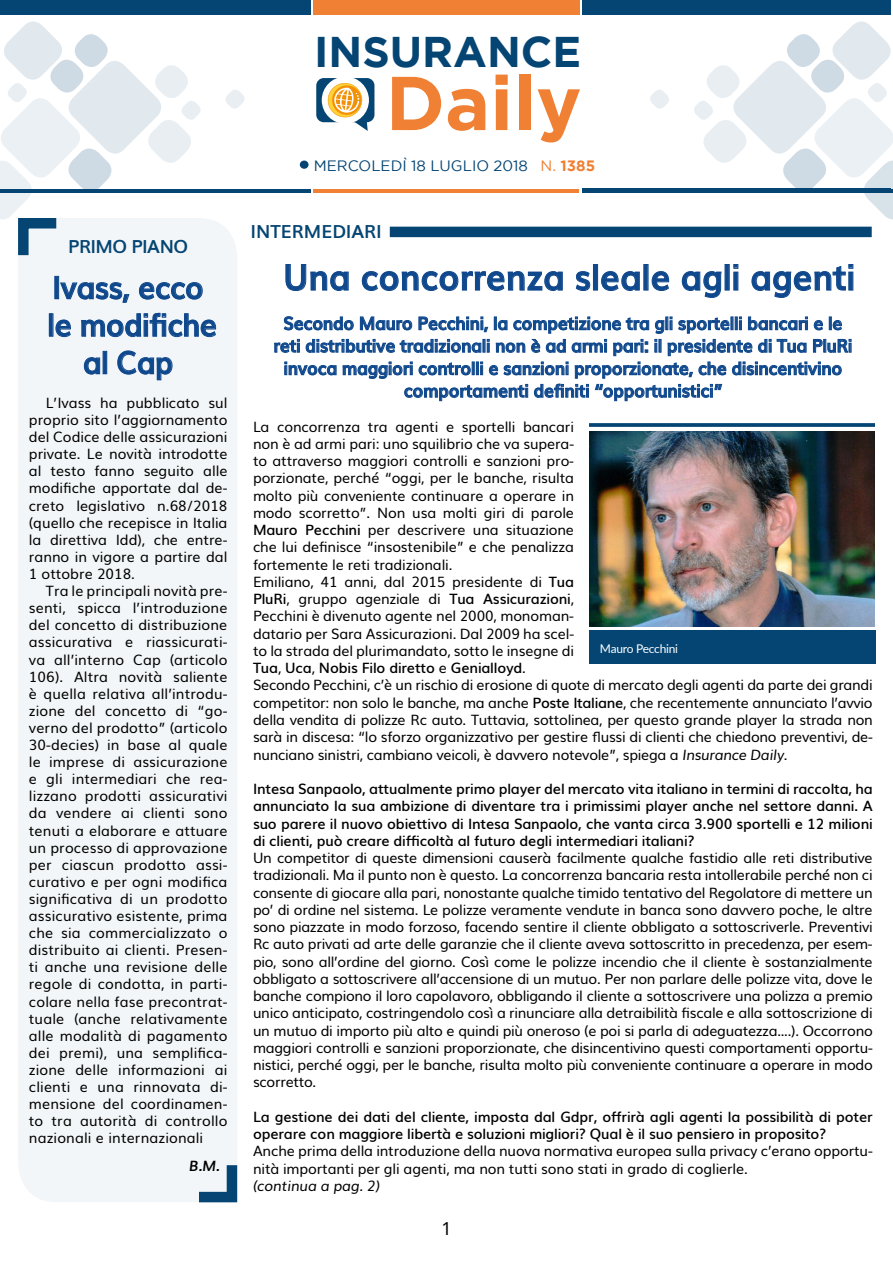
<style>
.page{position:relative;width:893px;height:1263px;background:#fff}
.page>*{position:absolute;margin:0;border:0;box-sizing:border-box;transform-origin:0 0}
.t1{font:700 76.05px "Gotham";color:#f08033}
.t2{font:700 42.9px "Gotham";color:#054573}
.t3{font:700 36px "Muli";color:#0f488c;scale:.95 1}
.t4{font:700 31.5px/37.5px "Muli";letter-spacing:-.02em;color:#0f488c;text-align:center;scale:.95 1}
.t5{font:700 18px/22.5px "Muli";letter-spacing:-.01em;color:#0f488c;text-align:center;scale:.95 1}
.t6{font:700 18px "Muli";color:#054573}
.t7{font:700 18px "Muli";letter-spacing:-.025em;color:#054573}
.t8{font:18px "Noto Sans";color:#000}
.t9{font:15px "Gotham";color:#054573}
.t10{font:14.25px/17.1px "Muli";letter-spacing:-.01em;color:#000;text-align:justify}
.t11{font:600 14.25px/17.2px "Muli";letter-spacing:-.01em;color:#000;text-align:justify}
.t12{font:italic 14.25px "Muli";letter-spacing:-.01em;color:#000}
.t13{font:italic 700 14.25px "Muli";color:#000}
.t14{font:12px "Lato";letter-spacing:-.02em;color:#fff}
.s1{color:#f08033}
.s2{font-weight:700;color:#f08033}
.s3{font-weight:600}
.s4{font-style:italic}
</style>
<div class="page">
<div style="left:0;top:0;width:310px;height:15px;background:#054573"></div>
<div style="left:583px;top:0;width:308px;height:14px;background:#054573"></div>
<div style="left:313px;top:0;width:267px;height:15px;background:#f08033"></div>
<hr style="left:0;top:189px;width:310px;height:3px;background:#054573">
<hr style="left:583px;top:188px;width:308px;height:4px;background:#054573">
<hr style="left:314px;top:189px;width:265px;height:3px;background:#f08033">
<div style="left:316px;top:78px;width:58px;height:44px;background:#054573;border-radius:8px"></div>
<div style="left:322px;top:77px;width:47px;height:47px;background:#fff;border-radius:50%"></div>
<svg style="left:328px;top:83px;width:40px;height:48px"></svg>
<div style="left:300px;top:161px;width:9px;height:8px;background:#054573;border-radius:50%"></div>
<svg style="left:225px;top:90px;width:20px;height:19px"></svg>
<svg style="left:650px;top:90px;width:19px;height:19px"></svg>
<div style="left:18px;top:218px;width:219px;height:984px;background:#f3f6f8;border-radius:38px"></div>
<svg style="left:0;top:21px;width:203px;height:235px"></svg>
<svg style="left:199px;top:1165px;width:39px;height:38px"></svg>
<div style="left:55px;top:276px;width:4px;height:23px;border:1px solid #0f488c"></div>
<svg style="left:60px;top:282px;width:70px;height:21px"></svg>
<svg style="left:139px;top:282px;width:64px;height:18px"></svg>
<div style="left:49px;top:313px;width:4px;height:24px;border:1px solid #0f488c"></div>
<svg style="left:55px;top:319px;width:16px;height:18px"></svg>
<svg style="left:81px;top:313px;width:135px;height:24px"></svg>
<svg style="left:84px;top:357px;width:16px;height:18px"></svg>
<div style="left:103px;top:351px;width:4px;height:23px;border:1px solid #0f488c"></div>
<svg style="left:117px;top:350px;width:56px;height:31px"></svg>
<svg style="left:691px;top:14px;width:202px;height:206px"></svg>
<svg style="left:285px;top:264px;width:64px;height:27px"></svg>
<svg style="left:362px;top:271px;width:201px;height:20px"></svg>
<svg style="left:575px;top:271px;width:16px;height:20px"></svg>
<div style="left:593px;top:264px;width:5px;height:26px;border:1px solid #0f488c"></div>
<svg style="left:601px;top:271px;width:39px;height:20px"></svg>
<svg style="left:651px;top:271px;width:18px;height:20px"></svg>
<svg style="left:682px;top:271px;width:40px;height:27px"></svg>
<svg style="left:733px;top:264px;width:5px;height:5px"></svg>
<svg style="left:751px;top:264px;width:102px;height:34px"></svg>
<svg style="left:274px;top:316px;width:577px;height:85px"></svg>
<div style="left:390px;top:227px;width:482px;height:10px;background:#054573"></div>
<img style="left:589px;top:432px;width:286px;height:194px">
<svg style="left:589px;top:423px;width:286px;height:4px"></svg>
<div style="left:589px;top:630px;width:286px;height:34px;background:#054573"></div>
<p class="t7" style="left:68px;top:232px;width:122px">PRIMO PIANO</p>
<h3 class="t4" style="left:47px;top:267px;width:180px">Ivass, ecco le modifiche al Cap</h3>
<p class="t10" style="left:29px;top:393px;width:200px;text-indent:17px">L’Ivass ha pubblicato sul proprio sito l’aggiornamento del Codice delle assicurazioni private. Le novità introdotte al testo fanno seguito alle modifiche apportate dal de&shy;creto legislativo n.68/2018 (quello che recepisce in Italia la direttiva Idd), che entre&shy;ranno in vigore a partire dal 1 ottobre 2018.</p>
<p class="t10" style="left:29px;top:581px;width:200px;text-indent:17px">Tra le principali novità pre&shy;senti, spicca l’introduzione del concetto di distribuzione assicurativa e riassicurati&shy;va all’interno Cap (articolo 106). Altra novità saliente è quella relativa all’introdu&shy;zione del concetto di “go&shy;verno del prodotto” (articolo 30-decies) in base al quale le imprese di assicurazione e gli intermediari che rea&shy;lizzano prodotti assicurativi da vendere ai clienti sono tenuti a elaborare e attuare un processo di approvazione per ciascun prodotto assi&shy;curativo e per ogni modifica significativa di un prodotto assicurativo esistente, prima che sia commercializzato o distribuito ai clienti. Presen&shy;ti anche una revisione delle regole di condotta, in parti&shy;colare nella fase precontrat&shy;tuale (anche relativamente alle modalità di pagamento dei premi), una semplifica&shy;zione delle informazioni ai clienti e una rinnovata di&shy;mensione del coordinamen&shy;to tra autorità di controllo nazionali e internazionali</p>
<p class="t13" style="left:189px;top:1154px;width:32px">B.M.</p>
<h2 class="t2" style="left:314px;top:27px;width:269px">INSURANCE</h2>
<h1 class="t1" style="left:386px;top:59px;width:197px">Daily</h1>
<p class="t9" style="left:314px;top:157px;width:283px">MERCOLEDÌ 18 LUGLIO 2018 <span class="s1">N.</span> <span class="s2">1385</span></p>
<p class="t6" style="left:251px;top:217px;width:132px">INTERMEDIARI</p>
<h3 class="t3" style="left:283px;top:248px;width:603px">Una concorrenza sleale agli agenti</h3>
<p class="t5" style="left:273px;top:311px;width:611px">Secondo Mauro Pecchini, la competizione tra gli sportelli bancari e le reti distributive tradizionali non è ad armi pari: il presidente di Tua PluRi invoca maggiori controlli e sanzioni proporzionate, che disincentivino comportamenti definiti “opportunistici”</p>
<p class="t10" style="left:253px;top:417px;width:621px;text-align:left">La concorrenza tra agenti e sportelli bancari<br>non è ad armi pari: uno squilibrio che va supera-<br>to attraverso maggiori controlli e sanzioni pro-<br>porzionate, perché “oggi, per le banche, risulta<br>molto più conveniente continuare a operare in<br>modo scorretto”. Non usa molti giri di parole<br><span class="s3">Mauro Pecchini</span> per descrivere una situazione<br>che lui definisce “insostenibile” e che penalizza<br>fortemente le reti tradizionali.<br>Emiliano, 41 anni, dal 2015 presidente di <span class="s3">Tua<br>PluRi</span>, gruppo agenziale di <span class="s3">Tua Assicurazioni</span>,<br>Pecchini è divenuto agente nel 2000, monoman-<br>datario per Sara Assicurazioni. Dal 2009 ha scel-<br>to la strada del plurimandato, sotto le insegne di<br><span class="s3">Tua</span>, <span class="s3">Uca</span>, <span class="s3">Nobis Filo diretto</span> e <span class="s3">Genialloyd</span>.<br>Secondo Pecchini, c’è un rischio di erosione di quote di mercato degli agenti da parte dei grandi competitor: non solo le banche, ma anche <span class="s3">Poste Italiane</span>, che recentemente annunciato l’avvio della vendita di polizze Rc auto. Tuttavia, sottolinea, per questo grande player la strada non sarà in discesa: “lo sforzo organizzativo per gestire flussi di clienti che chiedono preventivi, de&shy;nunciano sinistri, cambiano veicoli, è davvero notevole”, spiega a <span class="s4">Insurance Daily</span>.</p>
<p class="t11" style="left:253px;top:779px;width:621px">Intesa Sanpaolo, attualmente primo player del mercato vita italiano in termini di raccolta, ha annunciato la sua ambizione di diventare tra i primissimi player anche nel settore danni. A suo parere il nuovo obiettivo di Intesa Sanpaolo, che vanta circa 3.900 sportelli e 12 milioni di clienti, può creare difficoltà al futuro degli intermediari italiani?</p>
<p class="t10" style="left:253px;top:848px;width:621px">Un competitor di queste dimensioni causerà facilmente qualche fastidio alle reti distributive tradizionali. Ma il punto non è questo. La concorrenza bancaria resta intollerabile perché non ci consente di giocare alla pari, nonostante qualche timido tentativo del Regolatore di mettere un po’ di ordine nel sistema. Le polizze veramente vendute in banca sono davvero poche, le altre sono piazzate in modo forzoso, facendo sentire il cliente obbligato a sottoscriverle. Preventivi Rc auto privati ad arte delle garanzie che il cliente aveva sottoscritto in precedenza, per esem&shy;pio, sono all’ordine del giorno. Così come le polizze incendio che il cliente è sostanzialmente obbligato a sottoscrivere all’accensione di un mutuo. Per non parlare delle polizze vita, dove le banche compiono il loro capolavoro, obbligando il cliente a sottoscrivere una polizza a premio unico anticipato, costringendolo così a rinunciare alla detraibilità fiscale e alla sottoscrizione di un mutuo di importo più alto e quindi più oneroso (e poi si parla di adeguatezza....). Occorrono maggiori controlli e sanzioni proporzionate, che disincentivino questi comportamenti opportu&shy;nistici, perché oggi, per le banche, risulta molto più conveniente continuare a operare in modo scorretto.</p>
<p class="t11" style="left:253px;top:1107px;width:621px">La gestione dei dati del cliente, imposta dal Gdpr, offrirà agli agenti la possibilità di poter operare con maggiore libertà e soluzioni migliori? Qual è il suo pensiero in proposito?</p>
<p class="t10" style="left:253px;top:1141px;width:621px">Anche prima della introduzione della nuova normativa europea sulla privacy c’erano opportu&shy;nità importanti per gli agenti, ma non tutti sono stati in grado di coglierle.</p>
<p class="t12" style="left:253px;top:1174px;width:129px">(continua a pag. 2)</p>
<p class="t14" style="left:600px;top:640px;width:80px">Mauro Pecchini</p>
<p class="t8" style="left:441px;top:1216px;width:12px">1</p>
</div>
